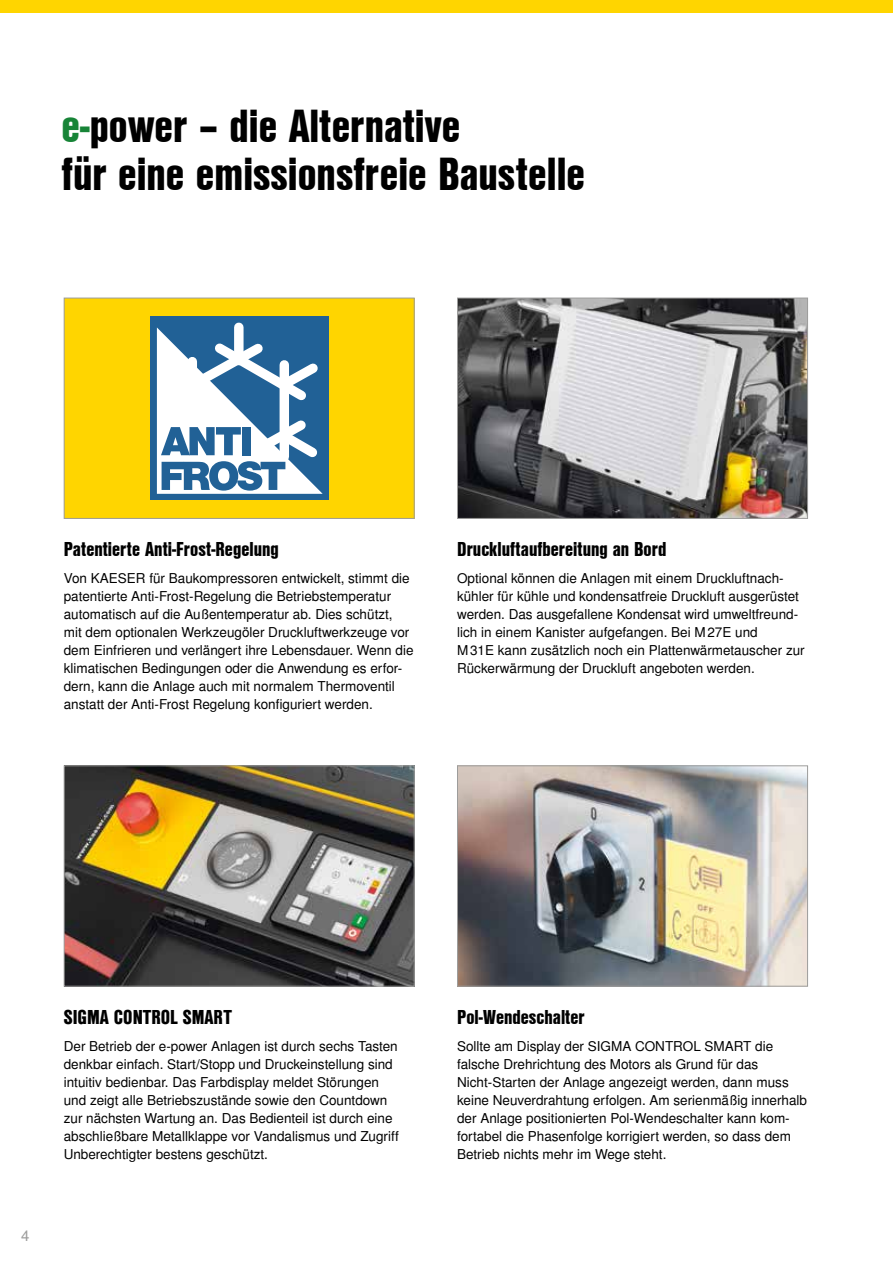
<style>
.page{position:relative;width:893px;height:1263px;background:#fff}
.page>*{position:absolute;margin:0;border:0;box-sizing:border-box;transform-origin:0 0}
.t1{font:45px/48px "Nimbus San L Bla Con";color:#000}
.t2{font:19.5px "Nimbus San L Bla Con";color:#000}
.t3{font:15px "Nimbus San L";color:#9d9d9c}
.t4{font:13.5px/18px "Nimbus San L";color:#000}
.s1{color:#178437}
</style>
<div class="page">
<img style="left:66px;top:767px;width:347px;height:217px">
<div style="left:64px;top:765px;width:351px;height:221px;border:1px solid #9d9d9c"></div>
<img style="left:459px;top:767px;width:347px;height:217px">
<div style="left:457px;top:765px;width:351px;height:221px;border:1px solid #9d9d9c"></div>
<div style="left:64px;top:298px;width:350px;height:220px;background:#ffd500"></div>
<div style="left:150px;top:316px;width:178px;height:184px;background:#216196"></div>
<svg style="left:157px;top:327px;width:166px;height:167px"></svg>
<div style="left:64px;top:298px;width:351px;height:221px;border:1px solid #9d9d9c"></div>
<img style="left:459px;top:300px;width:347px;height:217px">
<div style="left:457px;top:298px;width:351px;height:221px;border:1px solid #9d9d9c"></div>
<div style="left:0;top:0;width:893px;height:13px;background:#ffd500"></div>
<h1 class="t1" style="left:62px;top:100px;width:525px"><span class="s1">e-</span>power – die Alternative<br>für eine emissionsfreie Baustelle</h1>
<h2 class="t2" style="left:64px;top:535px;width:217px">Patentierte Anti-Frost-Regelung</h2>
<p class="t4" style="left:64px;top:570px;width:351px">Von KAESER für Baukompressoren entwickelt, stimmt die patentierte Anti-Frost-Regelung die Betriebstemperatur automatisch auf die Außentemperatur ab. Dies schützt, mit dem optionalen Werkzeugöler Druckluftwerkzeuge vor dem Einfrieren und verlängert ihre Lebensdauer. Wenn die klimatischen Bedingungen oder die Anwendung es erfor&shy;dern, kann die Anlage auch mit normalem Thermoventil anstatt der Anti-Frost Regelung konfiguriert werden.</p>
<h2 class="t2" style="left:457px;top:535px;width:211px">Druckluftaufbereitung an Bord</h2>
<p class="t4" style="left:457px;top:570px;width:349px">Optional können die Anlagen mit einem Druckluftnach&shy;kühler für kühle und kondensatfreie Druckluft ausgerüstet werden. Das ausgefallene Kondensat wird umweltfreund&shy;lich in einem Kanister aufgefangen. Bei M27E und<br>M31E kann zusätzlich noch ein Plattenwärmetauscher zur Rückerwärmung der Druckluft angeboten werden.</p>
<p class="t3" style="left:21px;top:1226px;width:10px">4</p>
<h2 class="t2" style="left:64px;top:1003px;width:170px">SIGMA CONTROL SMART</h2>
<p class="t4" style="left:64px;top:1038px;width:337px">Der Betrieb der e-power Anlagen ist durch sechs Tasten denkbar einfach. Start/Stopp und Druckeinstellung sind intuitiv bedienbar. Das Farbdisplay meldet Störungen und zeigt alle Betriebszustände sowie den Countdown zur nächsten Wartung an. Das Bedienteil ist durch eine abschließbare Metallklappe vor Vandalismus und Zugriff Unberechtigter bestens geschützt.</p>
<h2 class="t2" style="left:457px;top:1003px;width:129px">Pol-Wendeschalter</h2>
<p class="t4" style="left:457px;top:1038px;width:351px">Sollte am Display der SIGMA CONTROL SMART die falsche Drehrichtung des Motors als Grund für das Nicht-Starten der Anlage angezeigt werden, dann muss keine Neuverdrahtung erfolgen. Am serienmäßig innerhalb der Anlage positionierten Pol-Wendeschalter kann kom&shy;fortabel die Phasenfolge korrigiert werden, so dass dem Betrieb nichts mehr im Wege steht.</p>
</div>
